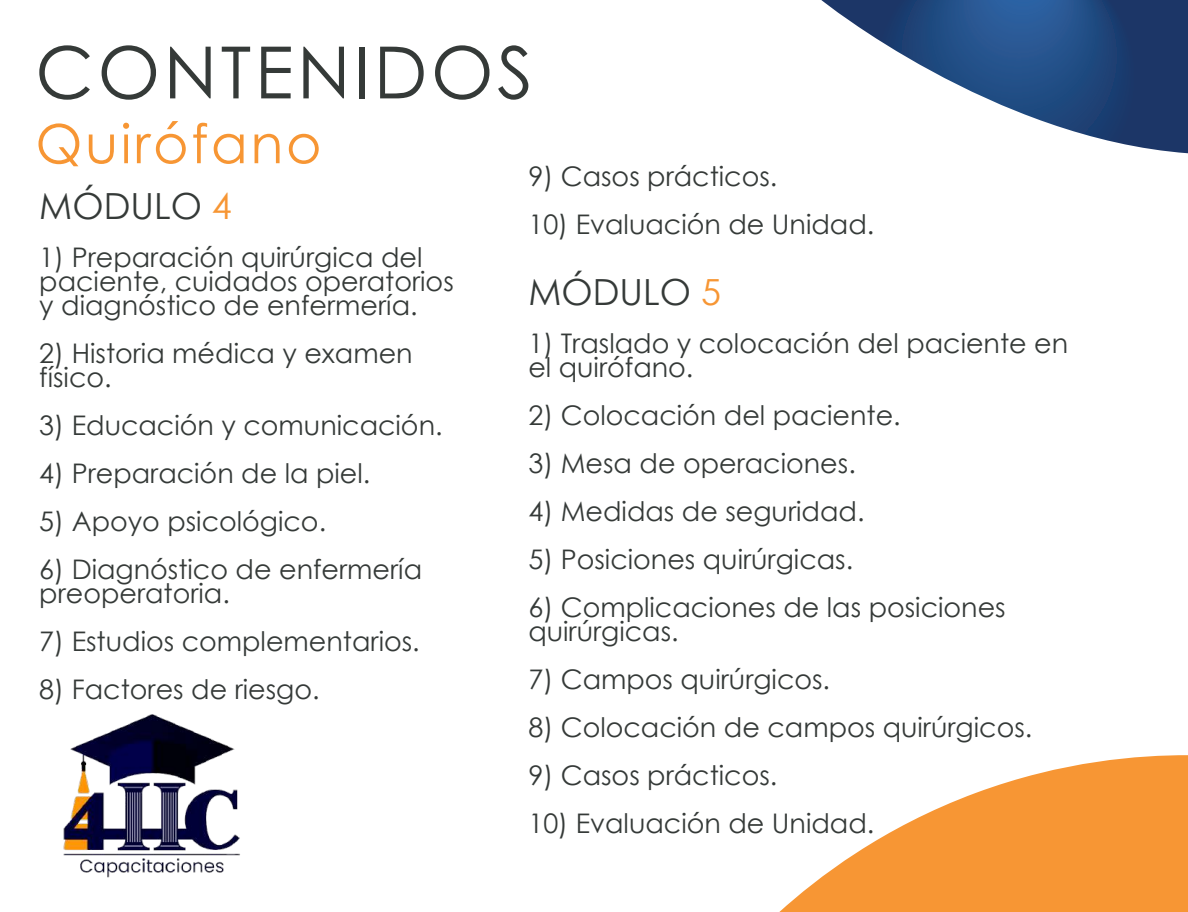
<style>
.page{position:relative;width:1188px;height:912px;background:#fff}
.page>*{position:absolute;margin:0;border:0;box-sizing:border-box;transform-origin:0 0}
.t1{font:72px "Century Gothic";letter-spacing:.05em;color:#353a38}
.t2{font:54px "Century Gothic";letter-spacing:.05em;color:#f79634}
.t3{font:36px "Century Gothic";color:#353a38}
.t4{font:27px/24px "Century Gothic";color:#353a38}
.s1{color:#f79634}
</style>
<div class="page">
<svg style="left:821px;top:0;width:367px;height:153px"></svg>
<svg style="left:779px;top:755px;width:409px;height:157px;fill:#f79634"></svg>
<img style="left:63px;top:714px;width:177px;height:164px">
<h1 class="t1" style="left:35px;top:22px;width:499px">CONTENIDOS</h1>
<h2 class="t2" style="left:35px;top:106px;width:288px">Quirófano</h2>
<h3 class="t3" style="left:39px;top:181px;width:194px">MÓDULO <span class="s1">4</span></h3>
<p class="t4" style="left:39px;top:245px;width:416px">1) Preparación quirúrgica del paciente, cuidados operatorios y diagnóstico de enfermería.</p>
<p class="t4" style="left:39px;top:341px;width:375px">2) Historia médica y examen físico.</p>
<p class="t4" style="left:39px;top:413px;width:405px">3) Educación y comunicación.</p>
<p class="t4" style="left:39px;top:461px;width:333px">4) Preparación de la piel.</p>
<p class="t4" style="left:39px;top:509px;width:288px">5) Apoyo psicológico.</p>
<p class="t4" style="left:39px;top:557px;width:384px">6) Diagnóstico de enfermería preoperatoria.</p>
<p class="t4" style="left:39px;top:629px;width:382px">7) Estudios complementarios.</p>
<p class="t4" style="left:39px;top:677px;width:282px">8) Factores de riesgo.</p>
<p class="t4" style="left:528px;top:164px;width:251px">9) Casos prácticos.</p>
<p class="t4" style="left:528px;top:212px;width:347px">10) Evaluación de Unidad.</p>
<h3 class="t3" style="left:528px;top:266px;width:194px">MÓDULO <span class="s1">5</span></h3>
<p class="t4" style="left:528px;top:330px;width:541px">1) Traslado y colocación del paciente en el quirófano.</p>
<p class="t4" style="left:528px;top:402px;width:374px">2) Colocación del paciente.</p>
<p class="t4" style="left:528px;top:450px;width:329px">3) Mesa de operaciones.</p>
<p class="t4" style="left:528px;top:498px;width:338px">4) Medidas de seguridad.</p>
<p class="t4" style="left:528px;top:546px;width:326px">5) Posiciones quirúrgicas.</p>
<p class="t4" style="left:528px;top:594px;width:479px">6) Complicaciones de las posiciones quirúrgicas.</p>
<p class="t4" style="left:528px;top:666px;width:303px">7) Campos quirúrgicos.</p>
<p class="t4" style="left:528px;top:714px;width:505px">8) Colocación de campos quirúrgicos.</p>
<p class="t4" style="left:528px;top:762px;width:251px">9) Casos prácticos.</p>
<p class="t4" style="left:528px;top:810px;width:347px">10) Evaluación de Unidad.</p>
</div>
